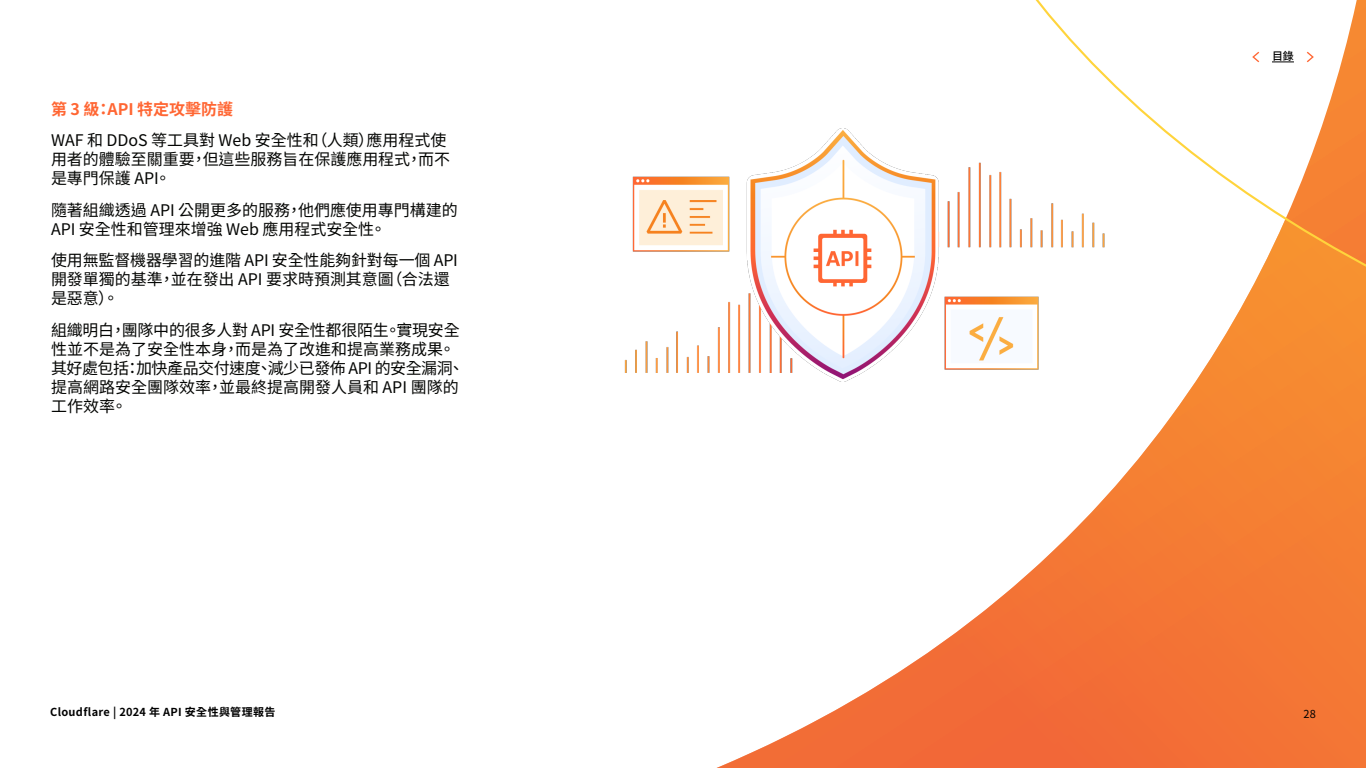
<style>
.page{position:relative;width:1366px;height:768px;background:#fff}
.page>*{position:absolute;margin:0;border:0;box-sizing:border-box;transform-origin:0 0}
.t1{font:16px/19.2px "Noto Sans CJ Ktc";color:#040503}
.t2{font:700 16px "Noto Sans CJ Ktc";color:#f63}
.t3{font:700 11px "Noto Sans CJ Ktc";letter-spacing:.03em;color:#000}
.t4{font:11px "Noto Sans CJ Ktc";color:#000}
.t5{font:500 11px "Noto Sans CJ Ktc";color:#000}
</style>
<div class="page">
<svg style="left:716px;top:0;width:650px;height:768px"></svg>
<svg style="left:1272px;top:62px;width:22px;height:1px"></svg>
<img style="left:624px;top:129px;width:487px;height:253px">
<svg style="left:1307px;top:52px;width:7px;height:10px"></svg>
<svg style="left:1252px;top:52px;width:7px;height:10px"></svg>
<p class="t2" style="left:51px;top:100px;width:184px">第 3 級：API 特定攻擊防護</p>
<p class="t1" style="left:51px;top:131px;width:401px">WAF 和 DDoS 等工具對 Web 安全性和（人類）應用程式使用者的體驗至關重要，但這些服務旨在保護應用程式，而不是專門保護 API。</p>
<p class="t1" style="left:51px;top:200px;width:408px">隨著組織透過 API 公開更多的服務，他們應使用專門構建的<br>API 安全性和管理來增強 Web 應用程式安全性。</p>
<p class="t1" style="left:51px;top:251px;width:408px">使用無監督機器學習的進階 API 安全性能夠針對每一個 API開發單獨的基準，並在發出 API 要求時預測其意圖（合法還是惡意）。</p>
<p class="t1" style="left:51px;top:320px;width:415px">組織明白，團隊中的很多人對 API 安全性都很陌生。實現安全性並不是為了安全性本身，而是為了改進和提高業務成果。其好處包括：加快產品交付速度、減少已發佈 API 的安全漏洞、提高網路安全團隊效率，並最終提高開發人員和 API 團隊的工作效率。</p>
<p class="t5" style="left:1272px;top:50px;width:23px">目錄</p>
<p class="t3" style="left:50px;top:705px;width:227px">Cloudflare | 2024 年 API 安全性與管理報告</p>
<p class="t4" style="left:1303px;top:708px;width:14px">28</p>
</div>
